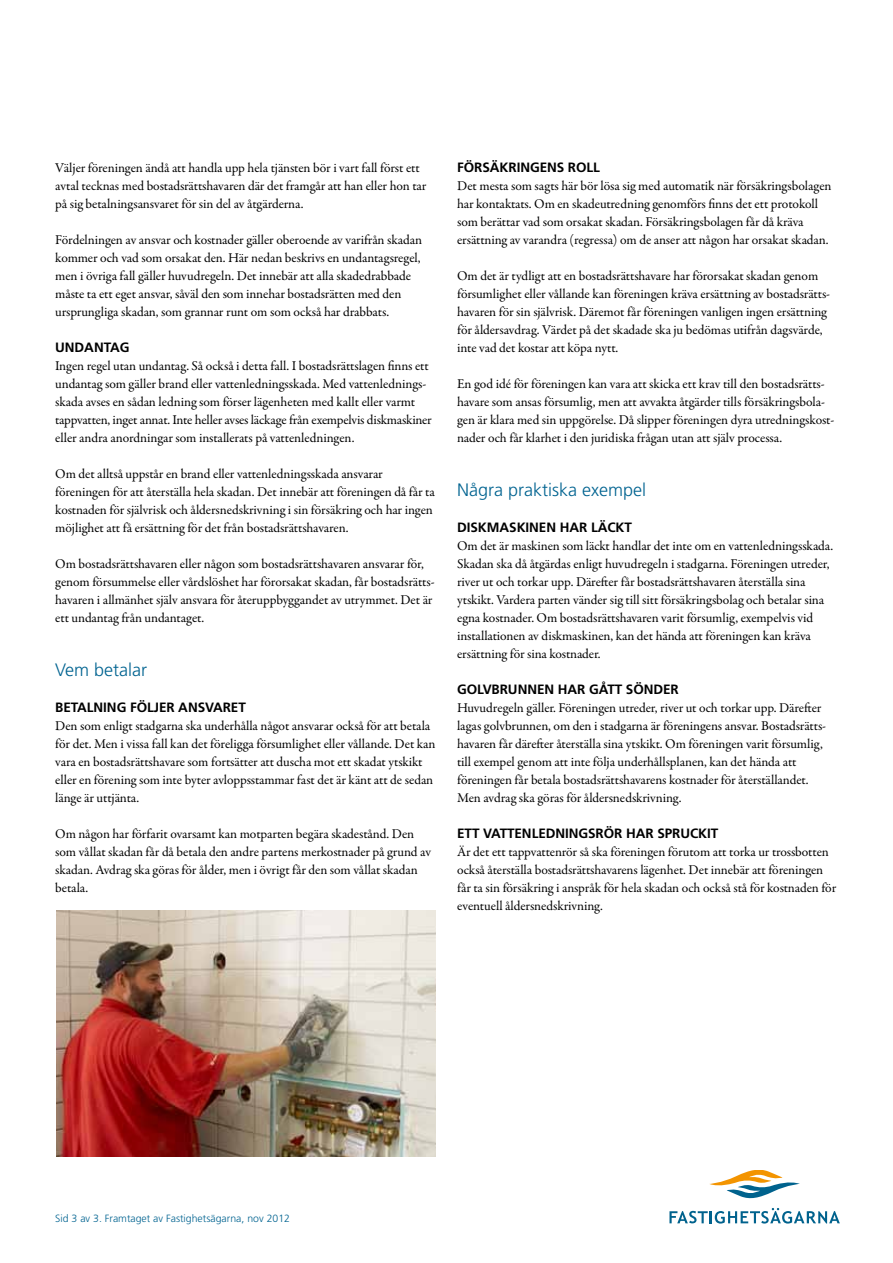
<style>
.page{position:relative;width:893px;height:1263px;background:#fff}
.page>*{position:absolute;margin:0;border:0;box-sizing:border-box;transform-origin:0 0}
.t1{font:300 18px "Frutiger LT Pro";color:#006390}
.t2{font:13.5px/18px "Garamond Premr Pro";letter-spacing:-.01em;color:#000}
.t3{font:700 13.5px "Frutiger LT Pro";letter-spacing:-.005em;color:#000}
.t4{font:300 10.5px "Frutiger LT Pro";color:#006390}
</style>
<div class="page">
<img style="left:56px;top:910px;width:380px;height:247px">
<svg style="left:669px;top:1208px;width:171px;height:15px"></svg>
<svg style="left:709px;top:1170px;width:91px;height:29px"></svg>
<p class="t2" style="left:55px;top:159px;width:373px">Väljer föreningen ändå att handla upp hela tjänsten bör i vart fall först ett avtal tecknas med bostadsrättshavaren där det framgår att han eller hon tar på sig betalningsansvaret för sin del av åtgärderna.</p>
<p class="t2" style="left:55px;top:231px;width:368px">Fördelningen av ansvar och kostnader gäller oberoende av varifrån skadan kommer och vad som orsakat den. Här nedan beskrivs en undantagsregel, men i övriga fall gäller huvudregeln. Det innebär att alla skadedrabbade måste ta ett eget ansvar, såväl den som innehar bostadsrätten med den ursprungliga skadan, som grannar runt om som också har drabbats.</p>
<p class="t3" style="left:55px;top:339px;width:76px">UNDANTAG</p>
<p class="t2" style="left:55px;top:357px;width:378px">Ingen regel utan undantag. Så också i detta fall. I bostadsrättslagen finns ett undantag som gäller brand eller vattenledningsskada. Med vattenlednings&shy;skada avses en sådan ledning som förser lägenheten med kallt eller varmt tappvatten, inget annat. Inte heller avses läckage från exempelvis diskmaskiner eller andra anordningar som installerats på vattenledningen.</p>
<p class="t2" style="left:55px;top:465px;width:381px">Om det alltså uppstår en brand eller vattenledningsskada ansvarar föreningen för att återställa hela skadan. Det innebär att föreningen då får ta kostnaden för självrisk och åldersnedskrivning i sin försäkring och har ingen möjlighet att få ersättning för det från bostadsrättshavaren.</p>
<p class="t2" style="left:55px;top:555px;width:381px">Om bostadsrättshavaren eller någon som bostadsrättshavaren ansvarar för, genom försummelse eller vårdslöshet har förorsakat skadan, får bostadsrätts&shy;havaren i allmänhet själv ansvara för återuppbyggandet av utrymmet. Det är ett undantag från undantaget.</p>
<h1 class="t1" style="left:55px;top:659px;width:93px">Vem betalar</h1>
<p class="t3" style="left:55px;top:699px;width:192px">BETALNING FÖLJER ANSVARET</p>
<p class="t2" style="left:55px;top:717px;width:382px">Den som enligt stadgarna ska underhålla något ansvarar också för att betala för det. Men i vissa fall kan det föreligga försumlighet eller vållande. Det kan vara en bostadsrättshavare som fortsätter att duscha mot ett skadat ytskikt eller en förening som inte byter avloppsstammar fast det är känt att de sedan länge är uttjänta.</p>
<p class="t2" style="left:55px;top:825px;width:377px">Om någon har förfarit ovarsamt kan motparten begära skadestånd. Den som vållat skadan får då betala den andre partens merkostnader på grund av skadan. Avdrag ska göras för ålder, men i övrigt får den som vållat skadan betala.</p>
<p class="t3" style="left:457px;top:159px;width:144px">FÖRSÄKRINGENS ROLL</p>
<p class="t2" style="left:457px;top:177px;width:376px">Det mesta som sagts här bör lösa sig med automatik när försäkringsbolagen har kontaktats. Om en skadeutredning genomförs finns det ett protokoll som berättar vad som orsakat skadan. Försäkringsbolagen får då kräva ersättning av varandra (regressa) om de anser att någon har orsakat skadan.</p>
<p class="t2" style="left:457px;top:267px;width:375px">Om det är tydligt att en bostadsrättshavare har förorsakat skadan genom försumlighet eller vållande kan föreningen kräva ersättning av bostadsrätts&shy;havaren för sin självrisk. Däremot får föreningen vanligen ingen ersättning för åldersavdrag. Värdet på det skadade ska ju bedömas utifrån dagsvärde, inte vad det kostar att köpa nytt.</p>
<p class="t2" style="left:457px;top:375px;width:379px">En god idé för föreningen kan vara att skicka ett krav till den bostadsrätts&shy;havare som ansas försumlig, men att avvakta åtgärder tills försäkringsbola&shy;gen är klara med sin uppgörelse. Då slipper föreningen dyra utredningskost&shy;nader och får klarhet i den juridiska frågan utan att själv processa.</p>
<h1 class="t1" style="left:457px;top:479px;width:190px">Några praktiska exempel</h1>
<p class="t3" style="left:457px;top:520px;width:176px">DISKMASKINEN HAR LÄCKT</p>
<p class="t2" style="left:457px;top:537px;width:378px">Om det är maskinen som läckt handlar det inte om en vattenledningsskada.<br>Skadan ska då åtgärdas enligt huvudregeln i stadgarna. Föreningen utreder, river ut och torkar upp. Därefter får bostadsrättshavaren återställa sina ytskikt. Vardera parten vänder sig till sitt försäkringsbolag och betalar sina egna kostnader. Om bostadsrättshavaren varit försumlig, exempelvis vid installationen av diskmaskinen, kan det hända att föreningen kan kräva ersättning för sina kostnader.</p>
<p class="t3" style="left:457px;top:681px;width:223px">GOLVBRUNNEN HAR GÅTT SÖNDER</p>
<p class="t2" style="left:457px;top:699px;width:371px">Huvudregeln gäller. Föreningen utreder, river ut och torkar upp. Därefter lagas golvbrunnen, om den i stadgarna är föreningens ansvar. Bostadsrätts&shy;havaren får därefter återställa sina ytskikt. Om föreningen varit försumlig, till exempel genom att inte följa underhållsplanen, kan det hända att föreningen får betala bostadsrättshavarens kostnader för återställandet.<br>Men avdrag ska göras för åldersnedskrivning.</p>
<p class="t3" style="left:457px;top:825px;width:263px">ETT VATTENLEDNINGSRÖR HAR SPRUCKIT</p>
<p class="t2" style="left:457px;top:843px;width:381px">Är det ett tappvattenrör så ska föreningen förutom att torka ur trossbotten också återställa bostadsrättshavarens lägenhet. Det innebär att föreningen får ta sin försäkring i anspråk för hela skadan och också stå för kostnaden för eventuell åldersnedskrivning.</p>
<p class="t4" style="left:55px;top:1212px;width:236px">Sid 3 av 3. Framtaget av Fastighetsägarna, nov 2012</p>
</div>
